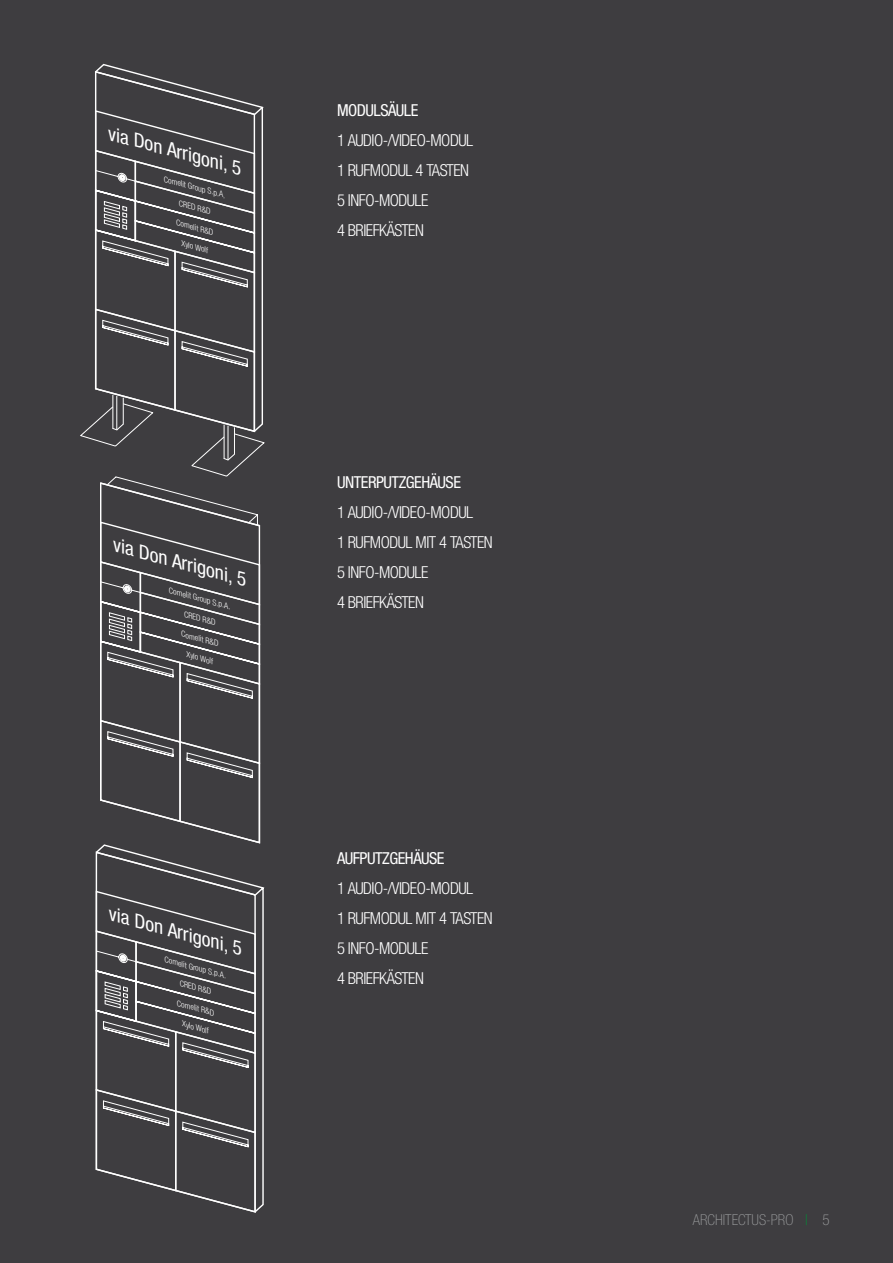
<style>
.page{position:relative;width:893px;height:1263px;background:#3e3d40}
.page>*{position:absolute;margin:0;border:0;box-sizing:border-box;transform-origin:0 0}
.t1{font:italic condensed 19.05px "Helvetica Neue LTW1 G";color:#fff;scale:1.07 1}
.t2{font:300 condensed 16.5px/30px "Helvetica Neue LTW1 G";letter-spacing:-.03em;color:#fff}
.t3{font:condensed 16.5px "Helvetica Neue LTW1 G";letter-spacing:-.03em;color:#fff}
.t4{font:100 condensed 15px "Helvetica Neue LTW1 G";color:#9c9e9f}
.t5{font:100 condensed 15px "Helvetica Neue LTW1 G";color:#009037}
.t6{font:italic 300 condensed 7.95px "Helvetica Neue LTW1 G";color:#fff;scale:1.07 1}
.s1{color:#9c9e9f}
</style>
<div class="page">
<svg style="left:95px;top:844px;width:170px;height:369px"></svg>
<svg style="left:80px;top:70px;width:185px;height:774px"></svg>
<p class="t1" style="left:113px;top:122px;width:130px;rotate:15deg">via Don Arrigoni, 5</p>
<p class="t6" style="left:166px;top:174px;width:61px;rotate:15deg">Comelit Group S.p.A.</p>
<p class="t6" style="left:178px;top:218px;width:37px;rotate:15deg">Comelit R&amp;D</p>
<p class="t6" style="left:183px;top:239px;width:27px;rotate:15deg">Xylo Wolf</p>
<p class="t6" style="left:181px;top:198px;width:32px;rotate:15deg">CRED R&amp;D</p>
<p class="t1" style="left:118px;top:534px;width:130px;rotate:15deg">via Don Arrigoni, 5</p>
<p class="t6" style="left:171px;top:586px;width:61px;rotate:15deg">Comelit Group S.p.A.</p>
<p class="t6" style="left:183px;top:629px;width:38px;rotate:15deg">Comelit R&amp;D</p>
<p class="t6" style="left:188px;top:650px;width:27px;rotate:15deg">Xylo Wolf</p>
<p class="t6" style="left:186px;top:610px;width:32px;rotate:15deg">CRED R&amp;D</p>
<p class="t1" style="left:114px;top:903px;width:130px;rotate:15deg">via Don Arrigoni, 5</p>
<p class="t6" style="left:166px;top:955px;width:61px;rotate:15deg">Comelit Group S.p.A.</p>
<p class="t6" style="left:179px;top:998px;width:38px;rotate:15deg">Comelit R&amp;D</p>
<p class="t6" style="left:184px;top:1019px;width:27px;rotate:15deg">Xylo Wolf</p>
<p class="t6" style="left:182px;top:979px;width:32px;rotate:15deg">CRED R&amp;D</p>
<p class="t3" style="left:337px;top:100px;width:83px">MODULSÄULE</p>
<p class="t2" style="left:337px;top:125px;width:138px">1 AUDIO-/VIDEO-MODUL<br>1 RUFMODUL 4 TASTEN<br>5 INFO-MODULE<br>4 BRIEFKÄSTEN</p>
<p class="t3" style="left:337px;top:472px;width:125px">UNTERPUTZGEHÄUSE</p>
<p class="t2" style="left:337px;top:497px;width:157px">1 AUDIO-/VIDEO-MODUL<br>1 RUFMODUL MIT 4 TASTEN<br>5 INFO-MODULE<br>4 BRIEFKÄSTEN</p>
<p class="t3" style="left:337px;top:848px;width:109px">AUFPUTZGEHÄUSE</p>
<p class="t2" style="left:337px;top:873px;width:157px">1 AUDIO-/VIDEO-MODUL<br>1 RUFMODUL MIT 4 TASTEN<br>5 INFO-MODULE<br>4 BRIEFKÄSTEN</p>
<p class="t4" style="left:693px;top:1211px;width:102px">ARCHITECTUS-PRO</p>
<p class="t5" style="left:805px;top:1211px;width:26px">| <span class="s1">5</span></p>
</div>
